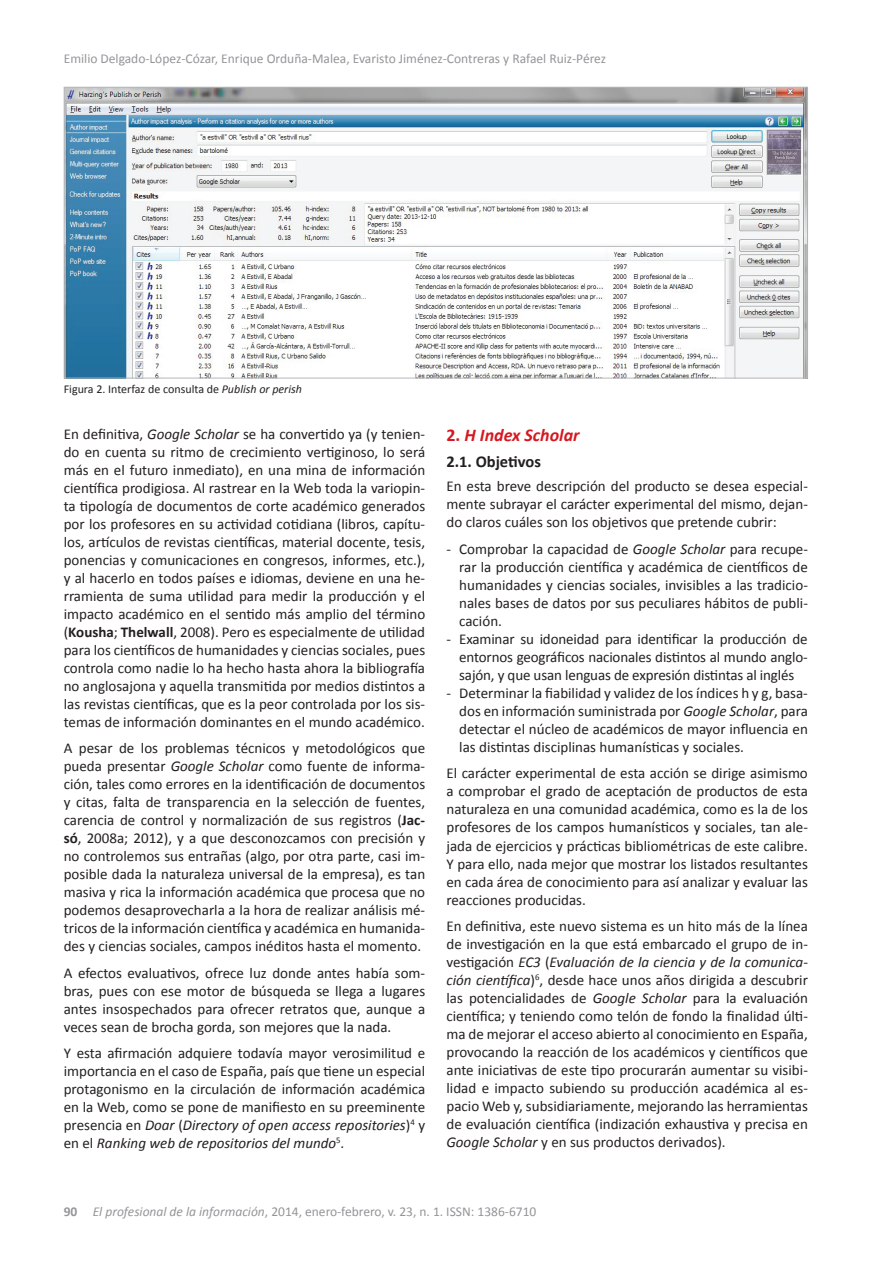
<style>
.page{position:relative;width:893px;height:1263px;background:#fff}
.page>*{position:absolute;margin:0;border:0;box-sizing:border-box;transform-origin:0 0}
.t1{font:italic 700 18px "Calibri";color:#d7171f}
.t2{font:700 16.5px "Calibri";color:#231f20}
.t3{font:15px/18px "Calibri";color:#231f20;text-align:justify}
.t4{font:13.5px "Calibri";color:#939598}
.t5{font:12px "Calibri";color:#231f20}
.s1{font-style:italic}
.s2{font-weight:700}
.s3{font-style:normal}
</style>
<div class="page">
<img style="left:66px;top:89px;width:740px;height:287px">
<p class="t4" style="left:64px;top:50px;width:544px">Emilio Delgado-López-Cózar, Enrique Orduña-Malea, Evaristo Jiménez-Contreras y Rafael Ruiz-Pérez</p>
<p class="t5" style="left:64px;top:381px;width:240px">Figura 2. Interfaz de consulta de <span class="s1">Publish or perish</span></p>
<p class="t3" style="left:64px;top:425px;width:363px">En definitiva, <span class="s1">Google Scholar</span> se ha convertido ya (y tenien&shy;do en cuenta su ritmo de crecimiento vertiginoso, lo será más en el futuro inmediato), en una mina de información científica prodigiosa. Al rastrear en la Web toda la variopin&shy;ta tipología de documentos de corte académico generados por los profesores en su actividad cotidiana (libros, capítu&shy;los, artículos de revistas científicas, material docente, tesis, ponencias y comunicaciones en congresos, informes, etc.), y al hacerlo en todos países e idiomas, deviene en una he&shy;rramienta de suma utilidad para medir la producción y el impacto académico en el sentido más amplio del término (<span class="s2">Kousha</span>; <span class="s2">Thelwall</span>, 2008). Pero es especialmente de utilidad para los científicos de humanidades y ciencias sociales, pues controla como nadie lo ha hecho hasta ahora la bibliografía no anglosajona y aquella transmitida por medios distintos a las revistas científicas, que es la peor controlada por los sis&shy;temas de información dominantes en el mundo académico.</p>
<p class="t3" style="left:64px;top:739px;width:363px">A pesar de los problemas técnicos y metodológicos que pueda presentar <span class="s1">Google Scholar</span> como fuente de informa&shy;ción, tales como errores en la identificación de documentos y citas, falta de transparencia en la selección de fuentes, carencia de control y normalización de sus registros (<span class="s2">Jac&shy;só</span>, 2008a; 2012), y a que desconozcamos con precisión y no controlemos sus entrañas (algo, por otra parte, casi im&shy;posible dada la naturaleza universal de la empresa), es tan masiva y rica la información académica que procesa que no podemos desaprovecharla a la hora de realizar análisis mé&shy;tricos de la información científica y académica en humanida&shy;des y ciencias sociales, campos inéditos hasta el momento.</p>
<p class="t3" style="left:64px;top:964px;width:363px">A efectos evaluativos, ofrece luz donde antes había som&shy;bras, pues con ese motor de búsqueda se llega a lugares antes insospechados para ofrecer retratos que, aunque a veces sean de brocha gorda, son mejores que la nada.</p>
<p class="t3" style="left:64px;top:1044px;width:363px">Y esta afirmación adquiere todavía mayor verosimilitud e importancia en el caso de España, país que tiene un especial protagonismo en la circulación de información académica en la Web, como se pone de manifiesto en su preeminente presencia en <span class="s1">Doar</span> (<span class="s1">Directory of open access repositories</span>)<sup>4</sup> y en el <span class="s1">Ranking web de repositorios del mundo</span><sup>5</sup>.</p>
<p class="t1" style="left:446px;top:423px;width:135px"><span class="s3">2.</span> H Index Scholar</p>
<p class="t2" style="left:446px;top:451px;width:96px">2.1. Objetivos</p>
<p class="t3" style="left:446px;top:477px;width:363px">En esta breve descripción del producto se desea especial&shy;mente subrayar el carácter experimental del mismo, dejan&shy;do claros cuáles son los objetivos que pretende cubrir:</p>
<p class="t3" style="left:459px;top:540px;width:350px;text-indent:-13px">- Comprobar la capacidad de <span class="s1">Google Scholar</span> para recupe&shy;rar la producción científica y académica de científicos de humanidades y ciencias sociales, invisibles a las tradicio&shy;nales bases de datos por sus peculiares hábitos de publi&shy;cación.</p>
<p class="t3" style="left:459px;top:630px;width:350px;text-indent:-13px">- Examinar su idoneidad para identificar la producción de entornos geográficos nacionales distintos al mundo anglo&shy;sajón, y que usan lenguas de expresión distintas al inglés</p>
<p class="t3" style="left:459px;top:684px;width:350px;text-indent:-13px">- Determinar la fiabilidad y validez de los índices h y g, basa&shy;dos en información suministrada por <span class="s1">Google Scholar</span>, para detectar el núcleo de académicos de mayor influencia en las distintas disciplinas humanísticas y sociales.</p>
<p class="t3" style="left:446px;top:764px;width:363px">El carácter experimental de esta acción se dirige asimismo a comprobar el grado de aceptación de productos de esta naturaleza en una comunidad académica, como es la de los profesores de los campos humanísticos y sociales, tan ale&shy;jada de ejercicios y prácticas bibliométricas de este calibre.<br>Y para ello, nada mejor que mostrar los listados resultantes en cada área de conocimiento para así analizar y evaluar las reacciones producidas.</p>
<p class="t3" style="left:446px;top:917px;width:363px">En definitiva, este nuevo sistema es un hito más de la línea de investigación en la que está embarcado el grupo de in&shy;vestigación <span class="s1">EC3</span> (<span class="s1">Evaluación de la ciencia y de la comunica&shy;ción científica</span>)<sup>6</sup>, desde hace unos años dirigida a descubrir las potencialidades de <span class="s1">Google Scholar</span> para la evaluación científica; y teniendo como telón de fondo la finalidad últi&shy;ma de mejorar el acceso abierto al conocimiento en España, provocando la reacción de los académicos y científicos que ante iniciativas de este tipo procurarán aumentar su visibi&shy;lidad e impacto subiendo su producción académica al es&shy;pacio Web y, subsidiariamente, mejorando las herramientas de evaluación científica (indización exhaustiva y precisa en <span class="s1">Google Scholar</span> y en sus productos derivados).</p>
<p class="t4" style="left:64px;top:1203px;width:474px"><span class="s2">90</span> <span class="s1">El profesional de la información</span>, 2014, enero-febrero, v. 23, n. 1. ISSN: 1386-6710</p>
</div>
